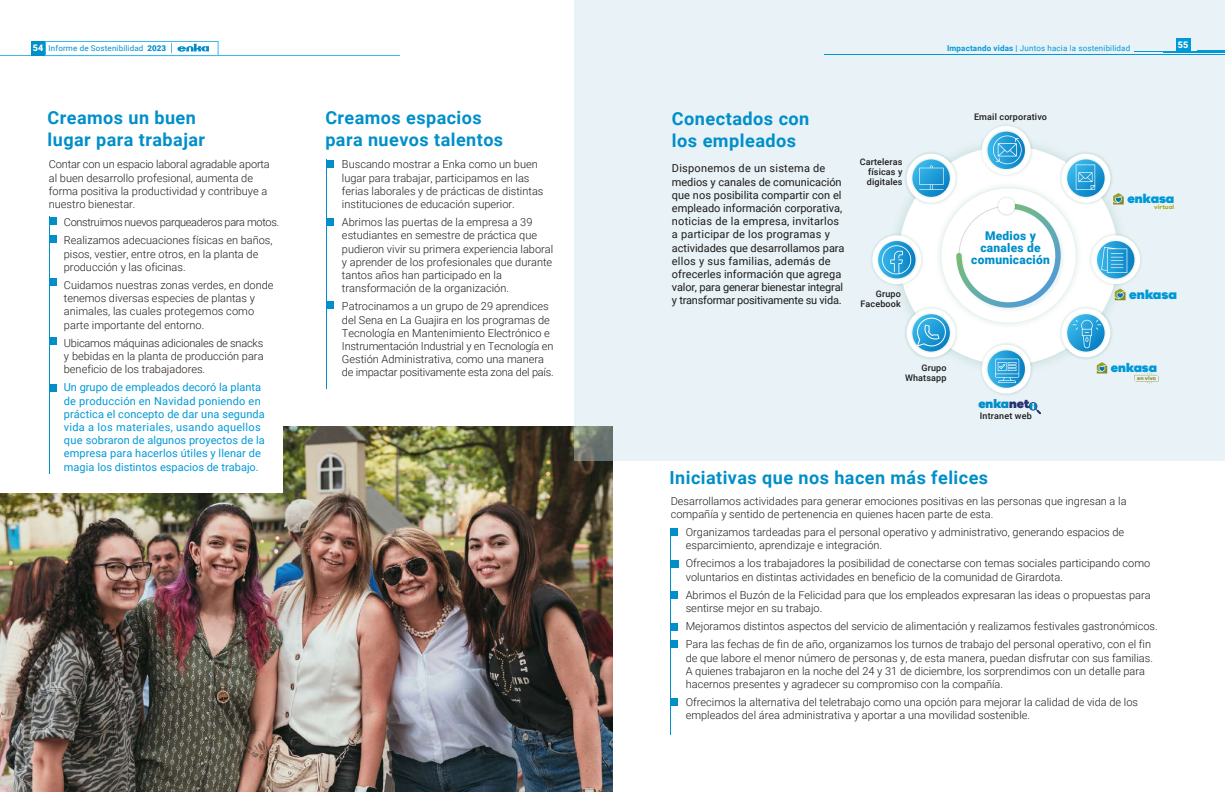
<style>
.page{position:relative;width:1225px;height:792px;background:#fff}
.page>*{position:absolute;margin:0;border:0;box-sizing:border-box;transform-origin:0 0}
.t1{font:700 18px/21.6px "Roboto";letter-spacing:.025em;color:#008fc9}
.t2{font:900 13.1px "Galano Grotesque";color:#0099d8}
.t3{font:900 12.9px "Galano Grotesque";color:#0099d8}
.t4{font:900 12.7px "Galano Grotesque";color:#0099d8}
.t5{font:900 12.5px "Galano Grotesque";color:#008fc9}
.t6{font:900 12px/12px "Roboto";letter-spacing:.02em;color:#008fc9;text-align:center}
.t7{font:300 11px/13.2px "Roboto";color:#1d1d1b}
.t8{font:11px/13.2px "Roboto";color:#1d1d1b}
.t9{font:11px/13.2px "Roboto";letter-spacing:.005em;color:#0099d8}
.t10{font:300 11px/18.2px "Roboto";letter-spacing:-.03em;color:#1d1d1b}
.t11{font:500 9px/10px "Roboto";letter-spacing:.015em;color:#1d1d1b;text-align:right}
.t12{font:900 9px "Roboto";color:#fff}
.t13{font:8px "Roboto";letter-spacing:.02em;color:#0099d8}
.t14{font:8px "Roboto";letter-spacing:.02em;color:#008fc9}
.t15{font:700 6.1px "Galano Grotesque";color:#a9af1c}
.t16{font:700 5.4px "Galano Grotesque";color:#848c27}
.s1{font-weight:900;font-size:9px;color:#fff}
.s2{font-weight:900}
.s3{font-weight:700}
.s4{color:#293174}
</style>
<div class="page">
<img style="left:0;top:426px;width:612px;height:366px">
<div style="left:0;top:234px;width:282px;height:259px;background:#fff"></div>
<div style="left:574px;top:0;width:650px;height:461px;background:#e9f2f7"></div>
<svg style="left:871px;top:125px;width:287px;height:270px"></svg>
<svg style="left:1028px;top:402px;width:12px;height:12px"></svg>
<hr style="left:670px;top:528px;width:1px;height:207px;background:#008fc9">
<div style="left:670px;top:528px;width:8px;height:8px;background:#008fc9"></div>
<div style="left:670px;top:591px;width:8px;height:8px;background:#008fc9"></div>
<div style="left:670px;top:698px;width:8px;height:8px;background:#008fc9"></div>
<div style="left:670px;top:623px;width:8px;height:8px;background:#008fc9"></div>
<div style="left:670px;top:640px;width:8px;height:8px;background:#008fc9"></div>
<div style="left:670px;top:560px;width:8px;height:8px;background:#008fc9"></div>
<hr style="left:326px;top:159px;width:1px;height:230px;background:#008fc9">
<div style="left:326px;top:160px;width:8px;height:8px;background:#008fc9"></div>
<div style="left:326px;top:218px;width:8px;height:7px;background:#008fc9"></div>
<div style="left:326px;top:301px;width:8px;height:8px;background:#008fc9"></div>
<hr style="left:49px;top:216px;width:1px;height:257px;background:#008fc9">
<div style="left:49px;top:217px;width:8px;height:7px;background:#008fc9"></div>
<div style="left:49px;top:235px;width:8px;height:8px;background:#008fc9"></div>
<div style="left:49px;top:384px;width:8px;height:7px;background:#008fc9"></div>
<div style="left:49px;top:279px;width:8px;height:7px;background:#008fc9"></div>
<div style="left:49px;top:337px;width:8px;height:8px;background:#008fc9"></div>
<hr style="left:0;top:55px;width:399px;height:1px;background:#3bbaec">
<div style="left:31px;top:41px;width:14px;height:14px;background:#008fc9"></div>
<div style="left:45px;top:41px;width:173px;height:15px;border:1px solid #3bbaec"></div>
<svg style="left:171px;top:44px;width:38px;height:9px"></svg>
<div style="left:1175px;top:38px;width:14px;height:15px;background:#0099d8"></div>
<hr style="left:1162px;top:52px;width:62px;height:1px;background:#0099d8">
<hr style="left:1133px;top:51px;width:91px;height:1px;background:#0099d8">
<svg style="left:1197px;top:50px;width:27px;height:1px"></svg>
<hr style="left:824px;top:54px;width:400px;height:1px;background:#0099d8">
<p class="t14" style="left:33px;top:43px;width:135px"><span class="s1">54</span> Informe de Sostenibilidad <span class="s2">2023</span></p>
<p class="t12" style="left:1178px;top:39px;width:12px">00</p>
<p class="t13" style="left:946px;top:43px;width:185px"><span class="s3">Impactando vidas |</span> Juntos hacia la sostenibilidad</p>
<p class="t12" style="left:1177px;top:39px;width:12px">55</p>
<h1 class="t1" style="left:48px;top:106px;width:159px">Creamos un buen lugar para trabajar</h1>
<p class="t7" style="left:49px;top:157px;width:222px">Contar con un espacio laboral agradable aporta al buen desarrollo profesional, aumenta de forma positiva la productividad y contribuye a nuestro bienestar.</p>
<p class="t10" style="left:64px;top:213px;width:217px">Construimos nuevos parqueaderos para motos.<br>Realizamos adecuaciones físicas en baños,</p>
<p class="t7" style="left:64px;top:247px;width:196px">pisos, vestier, entre otros, en la planta de producción y las oficinas.</p>
<p class="t7" style="left:64px;top:278px;width:211px">Cuidamos nuestras zonas verdes, en donde tenemos diversas especies de plantas y animales, las cuales protegemos como parte importante del entorno.</p>
<p class="t7" style="left:64px;top:336px;width:201px;text-align:justify">Ubicamos máquinas adicionales de snacks y bebidas en la planta de producción para beneficio de los trabajadores.</p>
<p class="t9" style="left:64px;top:380px;width:202px">Un grupo de empleados decoró la planta de producción en Navidad poniendo en práctica el concepto de dar una segunda vida a los materiales, usando aquellos que sobraron de algunos proyectos de la empresa para hacerlos útiles y llenar de magia los distintos espacios de trabajo.</p>
<h1 class="t1" style="left:325px;top:106px;width:179px">Creamos espacios para nuevos talentos</h1>
<p class="t7" style="left:342px;top:157px;width:203px">Buscando mostrar a Enka como un buen lugar para trabajar, participamos en las ferias laborales y de prácticas de distintas instituciones de educación superior.</p>
<p class="t7" style="left:342px;top:215px;width:213px">Abrimos las puertas de la empresa a 39 estudiantes en semestre de práctica que pudieron vivir su primera experiencia laboral y aprender de los profesionales que durante tantos años han participado en la transformación de la organización.</p>
<p class="t7" style="left:342px;top:299px;width:213px">Patrocinamos a un grupo de 29 aprendices del Sena en La Guajira en los programas de Tecnología en Mantenimiento Electrónico e Instrumentación Industrial y en Tecnología en Gestión Administrativa, como una manera de impactar positivamente esta zona del país.</p>
<h1 class="t1" style="left:671px;top:107px;width:139px">Conectados con los empleados</h1>
<p class="t8" style="left:671px;top:161px;width:174px">Disponemos de un sistema de medios y canales de comunicación que nos posibilita compartir con el empleado información corporativa, noticias de la empresa, invitarlos a participar de los programas y actividades que desarrollamos para ellos y sus familias, además de ofrecerles información que agrega valor, para generar bienestar integral y transformar positivamente su vida.</p>
<p class="t11" style="left:866px;top:157px;width:37px;text-align:justify;text-indent:-7px">Carteleras físicas y digitales</p>
<p class="t11" style="left:860px;top:288px;width:42px">Grupo<br>Facebook</p>
<p class="t11" style="left:904px;top:363px;width:43px">Grupo<br>Whatsapp</p>
<p class="t11" style="left:973px;top:111px;width:74px">Email corporativo</p>
<p class="t6" style="left:971px;top:229px;width:80px">Medios y canales de comunicación</p>
<p class="t5" style="left:978px;top:396px;width:53px">enka<span class="s4">net</span></p>
<p class="t11" style="left:979px;top:411px;width:53px">Intranet web</p>
<h1 class="t1" style="left:669px;top:467px;width:320px">Iniciativas que nos hacen más felices</h1>
<p class="t3" style="left:1127px;top:191px;width:48px">enkasa</p>
<p class="t15" style="left:1153px;top:203px;width:22px">virtual</p>
<p class="t2" style="left:1129px;top:286px;width:49px">enkasa</p>
<p class="t4" style="left:1110px;top:360px;width:48px">enkasa</p>
<p class="t16" style="left:1136px;top:375px;width:20px">en vivo</p>
<p class="t7" style="left:670px;top:494px;width:457px">Desarrollamos actividades para generar emociones positivas en las personas que ingresan a la compañía y sentido de pertenencia en quienes hacen parte de esta.</p>
<p class="t7" style="left:685px;top:525px;width:440px">Organizamos tardeadas para el personal operativo y administrativo, generando espacios de esparcimiento, aprendizaje e integración.</p>
<p class="t7" style="left:685px;top:557px;width:466px">Ofrecimos a los trabajadores la posibilidad de conectarse con temas sociales participando como voluntarios en distintas actividades en beneficio de la comunidad de Girardota.</p>
<p class="t7" style="left:685px;top:588px;width:466px">Abrimos el Buzón de la Felicidad para que los empleados expresaran las ideas o propuestas para sentirse mejor en su trabajo.</p>
<p class="t7" style="left:685px;top:617px;width:473px;line-height:18.2px">Mejoramos distintos aspectos del servicio de alimentación y realizamos festivales gastronómicos.<br>Para las fechas de fin de año, organizamos los turnos de trabajo del personal operativo, con el fin</p>
<p class="t7" style="left:685px;top:651px;width:468px">de que labore el menor número de personas y, de esta manera, puedan disfrutar con sus familias.<br>A quienes trabajaron en la noche del 24 y 31 de diciembre, los sorprendimos con un detalle para hacernos presentes y agradecer su compromiso con la compañía.</p>
<p class="t7" style="left:685px;top:695px;width:454px">Ofrecimos la alternativa del teletrabajo como una opción para mejorar la calidad de vida de los empleados del área administrativa y aportar a una movilidad sostenible.</p>
</div>
